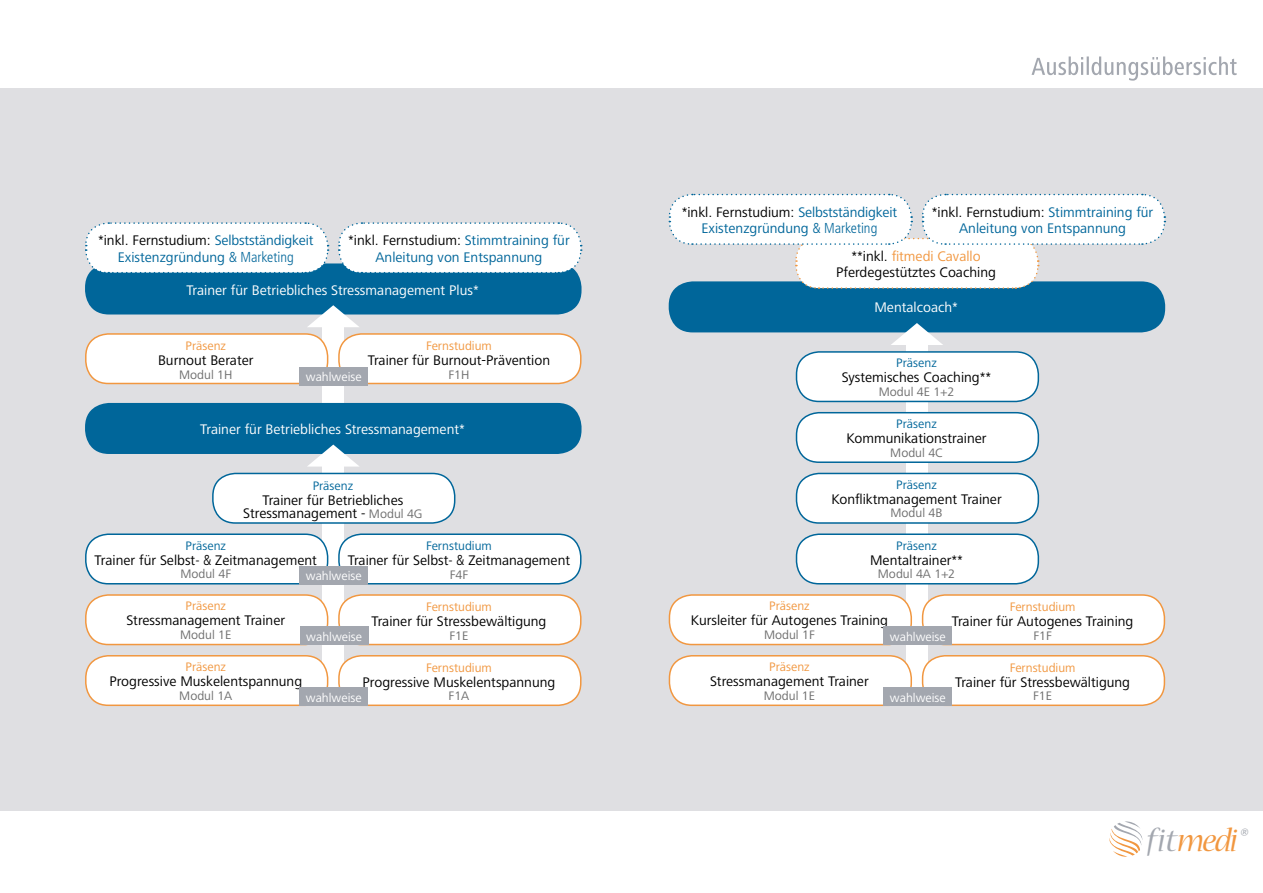
<style>
.page{position:relative;width:1263px;height:893px;background:#fff}
.page>*{position:absolute;margin:0;border:0;box-sizing:border-box;transform-origin:0 0}
.t1{font:italic 35.4px "Nueva Std";letter-spacing:-.05em;color:#a3a7af}
.t2{font:14.4px/13.5px "Frutiger Next LT";color:#000;text-align:center}
.t3{font:14.4px/16.5px "Frutiger Next LT";color:#00669a;text-align:center}
.t4{font:14.4px "Frutiger Next LT";color:#fff}
.t5{font:12.75px "Frutiger Next LT";color:#6e6e6e}
.t6{font:12.75px "Frutiger Next LT";color:#f19740}
.t7{font:12.75px "Frutiger Next LT";color:#fff}
.t8{font:12.75px "Frutiger Next LT";color:#00669a}
.s1{color:#000}
.s2{font-family:"Frutiger";font-weight:300;font-stretch:condensed}
.s3{font-size:13.5px}
.s4{font-size:12.75px;color:#6e6e6e}
.s5{color:#f19740}
</style>
<div class="page">
<div style="left:0;top:88px;width:1263px;height:723px;background:#dfdfe2"></div>
<svg style="left:1031px;top:56px;width:206px;height:25px"></svg>
<svg style="left:1109px;top:821px;width:34px;height:36px"></svg>
<div style="left:85px;top:263px;width:496px;height:51px;background:#00669a;border-radius:24px"></div>
<div style="left:323px;top:325px;width:21px;height:94px;background:#fff"></div>
<svg style="left:307px;top:305px;width:53px;height:22px"></svg>
<svg style="left:337px;top:222px;width:245px;height:52px;background:#f0f5f8"></svg>
<svg style="left:85px;top:222px;width:244px;height:52px;background:#f0f5f8"></svg>
<div style="left:85px;top:403px;width:496px;height:51px;background:#00669a;border-radius:24px"></div>
<div style="left:323px;top:465px;width:21px;height:241px;background:#fff"></div>
<svg style="left:307px;top:445px;width:52px;height:22px"></svg>
<div style="left:213px;top:473px;width:242px;height:50px;background:#fff;border-radius:22px"></div>
<div style="left:212px;top:473px;width:243px;height:51px;border:2px solid #00669a;border-radius:22px"></div>
<div style="left:86px;top:334px;width:242px;height:49px;background:#fff;border-radius:22px"></div>
<div style="left:85px;top:333px;width:243px;height:51px;border:2px solid #f19740;border-radius:22px"></div>
<div style="left:339px;top:334px;width:242px;height:49px;background:#fff;border-radius:22px"></div>
<div style="left:338px;top:333px;width:243px;height:51px;border:2px solid #f19740;border-radius:22px"></div>
<div style="left:86px;top:534px;width:242px;height:50px;background:#fff;border-radius:22px"></div>
<div style="left:85px;top:533px;width:243px;height:51px;border:2px solid #00669a;border-radius:22px"></div>
<div style="left:339px;top:534px;width:242px;height:50px;background:#fff;border-radius:22px"></div>
<div style="left:338px;top:533px;width:243px;height:51px;border:2px solid #00669a;border-radius:22px"></div>
<div style="left:300px;top:566px;width:68px;height:18px;background:#a3a7af"></div>
<div style="left:300px;top:367px;width:68px;height:18px;background:#a3a7af"></div>
<div style="left:86px;top:656px;width:242px;height:49px;background:#fff;border-radius:22px"></div>
<div style="left:85px;top:655px;width:243px;height:51px;border:2px solid #f19740;border-radius:22px"></div>
<div style="left:339px;top:656px;width:242px;height:49px;background:#fff;border-radius:22px"></div>
<div style="left:338px;top:655px;width:243px;height:51px;border:2px solid #f19740;border-radius:22px"></div>
<div style="left:300px;top:688px;width:68px;height:18px;background:#a3a7af"></div>
<div style="left:86px;top:595px;width:242px;height:49px;background:#fff;border-radius:22px"></div>
<div style="left:85px;top:594px;width:243px;height:51px;border:2px solid #f19740;border-radius:22px"></div>
<div style="left:339px;top:595px;width:242px;height:49px;background:#fff;border-radius:22px"></div>
<div style="left:338px;top:594px;width:243px;height:51px;border:2px solid #f19740;border-radius:22px"></div>
<div style="left:300px;top:627px;width:68px;height:18px;background:#a3a7af"></div>
<div style="left:669px;top:281px;width:496px;height:51px;background:#00669a;border-radius:24px"></div>
<div style="left:906px;top:343px;width:21px;height:363px;background:#fff"></div>
<svg style="left:890px;top:323px;width:53px;height:22px"></svg>
<div style="left:669px;top:595px;width:242px;height:49px;background:#fff;border-radius:22px"></div>
<div style="left:669px;top:594px;width:243px;height:51px;border:2px solid #f19740;border-radius:22px"></div>
<div style="left:922px;top:595px;width:242px;height:49px;background:#fff;border-radius:22px"></div>
<div style="left:922px;top:594px;width:243px;height:51px;border:2px solid #f19740;border-radius:22px"></div>
<div style="left:884px;top:627px;width:68px;height:18px;background:#a3a7af"></div>
<div style="left:669px;top:656px;width:242px;height:49px;background:#fff;border-radius:22px"></div>
<div style="left:669px;top:655px;width:243px;height:51px;border:2px solid #f19740;border-radius:22px"></div>
<div style="left:922px;top:656px;width:242px;height:49px;background:#fff;border-radius:22px"></div>
<div style="left:922px;top:655px;width:243px;height:51px;border:2px solid #f19740;border-radius:22px"></div>
<div style="left:884px;top:688px;width:68px;height:18px;background:#a3a7af"></div>
<div style="left:796px;top:352px;width:242px;height:49px;background:#fff;border-radius:22px"></div>
<div style="left:796px;top:351px;width:243px;height:51px;border:2px solid #00669a;border-radius:22px"></div>
<div style="left:796px;top:413px;width:242px;height:49px;background:#fff;border-radius:22px"></div>
<div style="left:796px;top:412px;width:243px;height:51px;border:2px solid #00669a;border-radius:22px"></div>
<div style="left:796px;top:473px;width:242px;height:50px;background:#fff;border-radius:22px"></div>
<div style="left:796px;top:473px;width:243px;height:51px;border:2px solid #00669a;border-radius:22px"></div>
<div style="left:796px;top:534px;width:242px;height:50px;background:#fff;border-radius:22px"></div>
<div style="left:796px;top:533px;width:243px;height:51px;border:2px solid #00669a;border-radius:22px"></div>
<svg style="left:668px;top:193px;width:498px;height:97px"></svg>
<p class="t3" style="left:98px;top:232px;width:217px"><span class="s1">*inkl. Fernstudium:</span> Selbstständigkeit<br>Existenzgründung <span class="s2">&amp; Marketing</span></p>
<p class="t3" style="left:348px;top:232px;width:223px"><span class="s1">*inkl. Fernstudium:</span> Stimmtraining für<br>Anleitung von Entspannung</p>
<p class="t4" style="left:186px;top:282px;width:294px">Trainer für Betriebliches Stressmanagement Plus*</p>
<p class="t6" style="left:186px;top:339px;width:42px">Präsenz</p>
<p class="t2" style="left:158px;top:354px;width:97px">Burnout Berater</p>
<p class="t5" style="left:179px;top:367px;width:55px">Modul 1H</p>
<p class="t6" style="left:426px;top:339px;width:67px">Fernstudium</p>
<p class="t2" style="left:368px;top:354px;width:184px">Trainer für Burnout-Prävention</p>
<p class="t5" style="left:448px;top:367px;width:23px">F1H</p>
<p class="t7" style="left:306px;top:370px;width:57px">wahlweise</p>
<p class="t4" style="left:200px;top:421px;width:266px">Trainer für Betriebliches Stressmanagement*</p>
<p class="t8" style="left:313px;top:478px;width:42px">Präsenz</p>
<p class="t2" style="left:243px;top:493px;width:181px">Trainer für Betriebliches<br>Stressmanagement <span class="s3">-</span> <span class="s4">Modul 4G</span></p>
<p class="t8" style="left:186px;top:538px;width:42px">Präsenz</p>
<p class="t2" style="left:95px;top:553px;width:224px">Trainer für Selbst<span class="s2">- &amp;</span> Zeitmanagement</p>
<p class="t5" style="left:180px;top:567px;width:52px">Modul 4F</p>
<p class="t8" style="left:426px;top:539px;width:67px">Fernstudium</p>
<p class="t2" style="left:348px;top:554px;width:224px">Trainer für Selbst<span class="s2">- &amp;</span> Zeitmanagement</p>
<p class="t7" style="left:306px;top:569px;width:57px">wahlweise</p>
<p class="t5" style="left:450px;top:567px;width:20px">F4F</p>
<p class="t6" style="left:186px;top:599px;width:42px">Präsenz</p>
<p class="t2" style="left:126px;top:614px;width:160px">Stressmanagement Trainer</p>
<p class="t5" style="left:180px;top:628px;width:53px">Modul 1E</p>
<p class="t6" style="left:426px;top:600px;width:67px">Fernstudium</p>
<p class="t2" style="left:371px;top:615px;width:176px">Trainer für Stressbewältigung</p>
<p class="t7" style="left:306px;top:630px;width:57px">wahlweise</p>
<p class="t5" style="left:449px;top:628px;width:20px">F1E</p>
<p class="t6" style="left:186px;top:660px;width:42px">Präsenz</p>
<p class="t2" style="left:109px;top:675px;width:194px">Progressive Muskelentspannung</p>
<p class="t5" style="left:179px;top:688px;width:55px">Modul 1A</p>
<p class="t6" style="left:426px;top:661px;width:67px">Fernstudium</p>
<p class="t2" style="left:363px;top:675px;width:194px">Progressive Muskelentspannung</p>
<p class="t7" style="left:306px;top:690px;width:57px">wahlweise</p>
<p class="t5" style="left:449px;top:689px;width:22px">F1A</p>
<p class="t3" style="left:682px;top:204px;width:217px"><span class="s1">*inkl. Fernstudium:</span> Selbstständigkeit<br>Existenzgründung <span class="s2">&amp; Marketing</span></p>
<p class="t3" style="left:932px;top:204px;width:223px"><span class="s1">*inkl. Fernstudium:</span> Stimmtraining für<br>Anleitung von Entspannung</p>
<p class="t2" style="left:836px;top:248px;width:161px;line-height:16.5px">**inkl. <span class="s5">fitmedi Cavallo<br></span>Pferdegestütztes Coaching</p>
<p class="t4" style="left:874px;top:300px;width:85px">Mentalcoach*</p>
<p class="t8" style="left:896px;top:356px;width:42px">Präsenz</p>
<p class="t2" style="left:842px;top:371px;width:151px">Systemisches Coaching**</p>
<p class="t5" style="left:879px;top:385px;width:77px">Modul 4E 1+2</p>
<p class="t8" style="left:896px;top:417px;width:42px">Präsenz</p>
<p class="t2" style="left:846px;top:432px;width:142px">Kommunikationstrainer</p>
<p class="t5" style="left:890px;top:445px;width:54px">Modul 4C</p>
<p class="t8" style="left:896px;top:478px;width:42px">Präsenz</p>
<p class="t2" style="left:831px;top:492px;width:172px">Konfliktmanagement Trainer</p>
<p class="t5" style="left:890px;top:506px;width:53px">Modul 4B</p>
<p class="t8" style="left:896px;top:538px;width:42px">Präsenz</p>
<p class="t2" style="left:870px;top:553px;width:94px">Mentaltrainer**</p>
<p class="t5" style="left:878px;top:567px;width:79px">Modul 4A 1+2</p>
<p class="t6" style="left:769px;top:599px;width:42px">Präsenz</p>
<p class="t2" style="left:691px;top:614px;width:199px">Kursleiter für Autogenes Training</p>
<p class="t5" style="left:764px;top:628px;width:52px">Modul 1F</p>
<p class="t6" style="left:1010px;top:600px;width:67px">Fernstudium</p>
<p class="t2" style="left:952px;top:615px;width:183px">Trainer für Autogenes Training</p>
<p class="t7" style="left:890px;top:629px;width:57px">wahlweise</p>
<p class="t5" style="left:1033px;top:628px;width:20px">F1F</p>
<p class="t6" style="left:769px;top:660px;width:42px">Präsenz</p>
<p class="t2" style="left:710px;top:675px;width:160px">Stressmanagement Trainer</p>
<p class="t5" style="left:764px;top:688px;width:53px">Modul 1E</p>
<p class="t6" style="left:1010px;top:661px;width:67px">Fernstudium</p>
<p class="t2" style="left:955px;top:675px;width:176px">Trainer für Stressbewältigung</p>
<p class="t7" style="left:890px;top:690px;width:57px">wahlweise</p>
<p class="t5" style="left:1033px;top:689px;width:20px">F1E</p>
<h1 class="t1" style="left:1146px;top:824px;width:102px">f it<span class="s5">medi</span> ®</h1>
</div>
